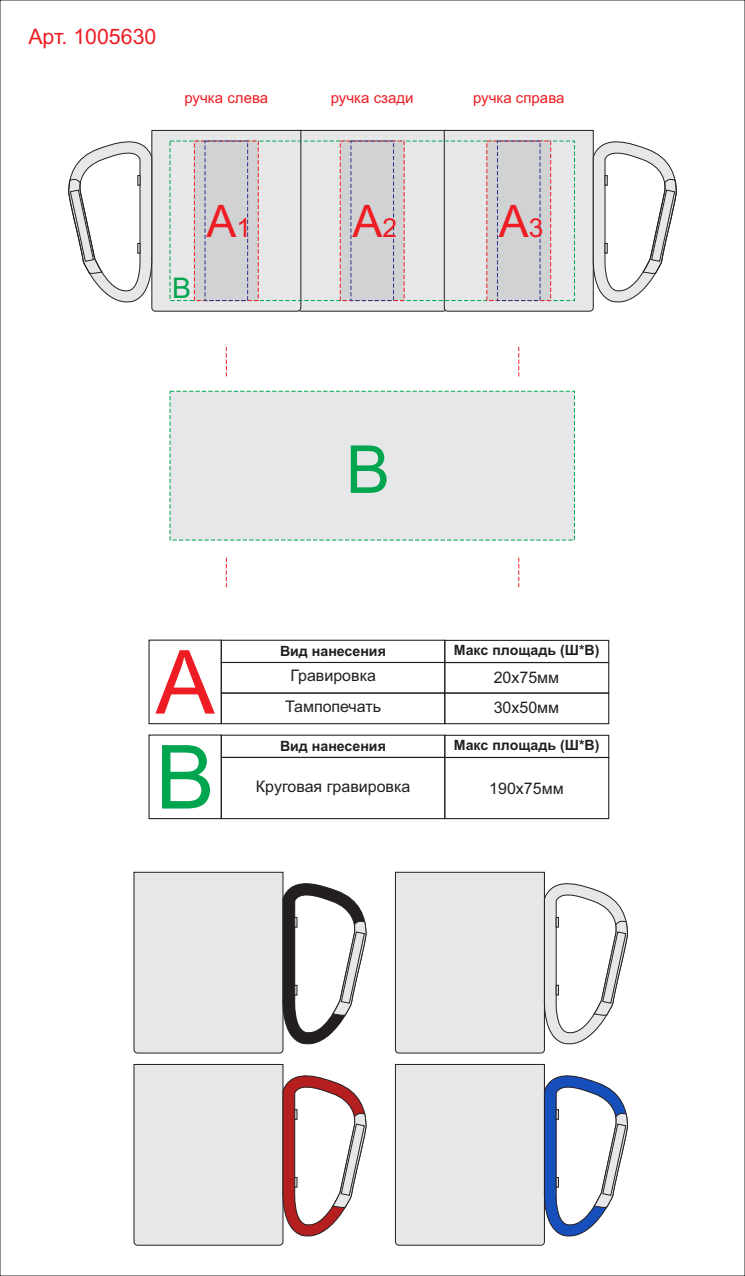
<style>
.page{position:relative;width:745px;height:1276px;background:#fff}
.page>*{position:absolute;margin:0;border:0;box-sizing:border-box;transform-origin:0 0}
.t1{font:88.5px "Arial";color:#ee1d23}
.t2{font:88.5px "Arial";color:#00a54f}
.t3{font:66.15px "Arial";color:#00a54f}
.t4{font:44.85px "Arial";color:#ee1d23}
.t5{font:28.42px "Arial";color:#00a54f}
.t6{font:21.3px "Arial";color:#ee1d23}
.t7{font:15.98px "Arial";color:#231f20}
.t8{font:15px "Arial";color:#ee1d23}
.t9{font:700 14.17px "Arial";color:#231f20}
.s1{font-size:26.25px}
</style>
<div class="page">
<div style="left:169px;top:391px;width:405px;height:149px;background:#e6e7e9"></div>
<div style="left:220px;top:640px;width:225px;height:23px;border:1px solid #231f20"></div>
<div style="left:220px;top:662px;width:225px;height:31px;border:1px solid #231f20"></div>
<div style="left:220px;top:757px;width:225px;height:62px;border:1px solid #231f20"></div>
<div style="left:220px;top:692px;width:225px;height:32px;border:1px solid #231f20"></div>
<div style="left:444px;top:757px;width:165px;height:62px;border:1px solid #231f20"></div>
<div style="left:444px;top:692px;width:165px;height:32px;border:1px solid #231f20"></div>
<div style="left:444px;top:640px;width:165px;height:23px;border:1px solid #231f20"></div>
<div style="left:444px;top:735px;width:165px;height:23px;border:1px solid #231f20"></div>
<div style="left:148px;top:639px;width:74px;height:85px;border:1px solid #231f20"></div>
<div style="left:148px;top:734px;width:74px;height:85px;border:1px solid #231f20"></div>
<svg style="left:226px;top:347px;width:1px;height:29px"></svg>
<svg style="left:226px;top:558px;width:1px;height:29px"></svg>
<svg style="left:518px;top:347px;width:1px;height:29px"></svg>
<svg style="left:518px;top:558px;width:1px;height:29px"></svg>
<svg style="left:68px;top:130px;width:608px;height:182px"></svg>
<svg style="left:133px;top:872px;width:233px;height:181px"></svg>
<svg style="left:133px;top:1064px;width:233px;height:181px"></svg>
<svg style="left:395px;top:872px;width:232px;height:181px"></svg>
<svg style="left:395px;top:1064px;width:232px;height:181px"></svg>
<h3 class="t6" style="left:28px;top:29px;width:129px">Арт. 1005630</h3>
<p class="t8" style="left:184px;top:92px;width:85px">ручка слева</p>
<p class="t8" style="left:330px;top:92px;width:84px">ручка сзади</p>
<p class="t8" style="left:472px;top:92px;width:93px">ручка справа</p>
<h3 class="t5" style="left:172px;top:277px;width:20px">В</h3>
<h3 class="t4" style="left:206px;top:204px;width:46px">А<span class="s1">1</span></h3>
<h3 class="t4" style="left:498px;top:204px;width:46px">А<span class="s1">3</span></h3>
<h3 class="t4" style="left:352px;top:204px;width:46px">А<span class="s1">2</span></h3>
<h2 class="t3" style="left:346px;top:445px;width:46px">В</h2>
<h1 class="t1" style="left:155px;top:649px;width:61px">A</h1>
<h1 class="t2" style="left:155px;top:744px;width:61px">В</h1>
<p class="t9" style="left:280px;top:645px;width:107px">Вид нанесения</p>
<p class="t7" style="left:290px;top:670px;width:87px">Гравировка</p>
<p class="t7" style="left:285px;top:700px;width:97px">Тампопечать</p>
<p class="t9" style="left:280px;top:740px;width:107px">Вид нанесения</p>
<p class="t7" style="left:256px;top:780px;width:156px">Круговая гравировка</p>
<p class="t9" style="left:453px;top:645px;width:147px">Макс площадь (Ш*В)</p>
<p class="t7" style="left:493px;top:671px;width:67px">20х75мм</p>
<p class="t7" style="left:493px;top:702px;width:67px">30х50мм</p>
<p class="t9" style="left:453px;top:740px;width:147px">Макс площадь (Ш*В)</p>
<p class="t7" style="left:489px;top:782px;width:76px">190х75мм</p>
</div>
